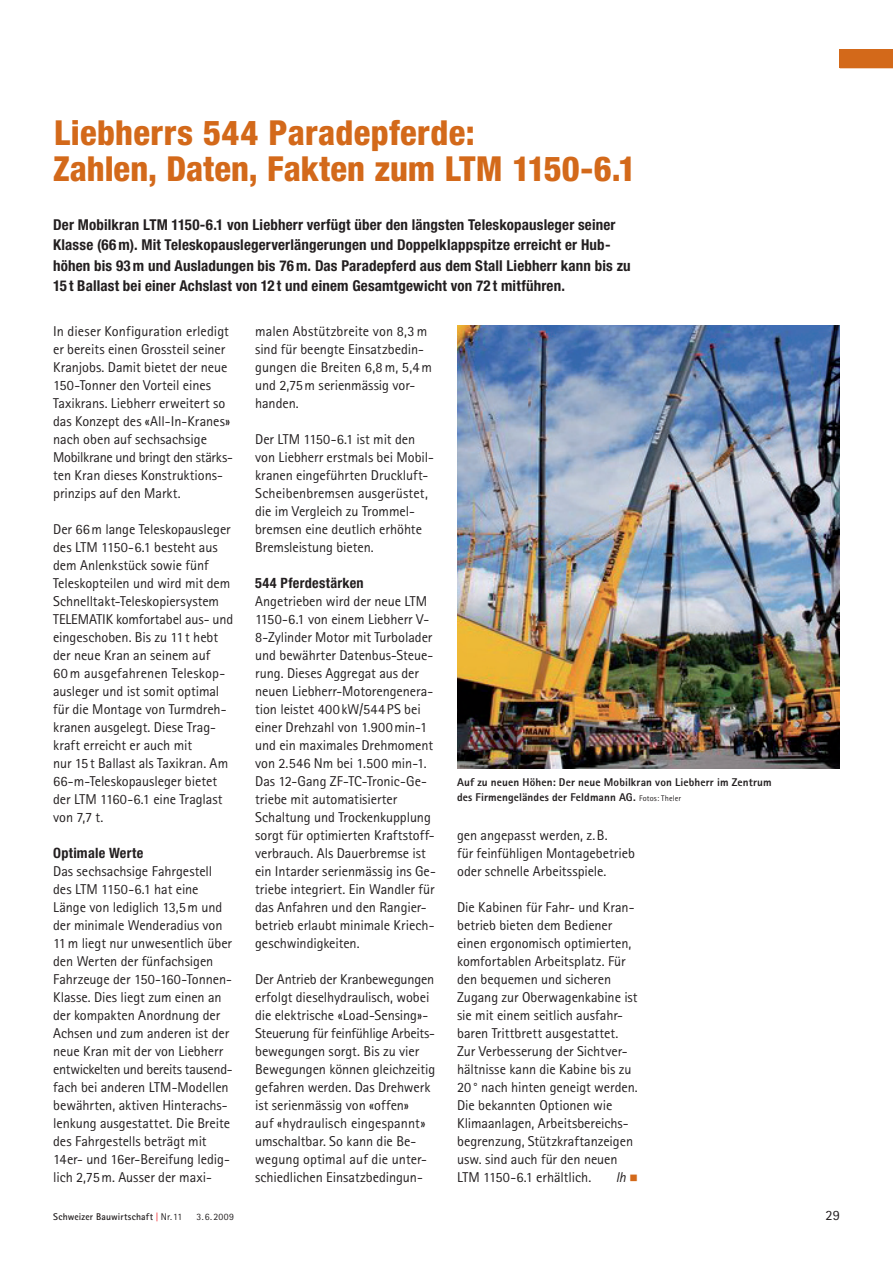
<style>
.page{position:relative;width:893px;height:1263px;background:#fff}
.page>*{position:absolute;margin:0;border:0;box-sizing:border-box;transform-origin:0 0}
.t1{font:800 condensed 34.5px/36px "Helvetica Neue LT Std";letter-spacing:.005em;color:#d3691a}
.t2{font:700 condensed 15px/20.2px "Helvetica Neue LT Std";letter-spacing:.01em;color:#231f20}
.t3{font:14.25px/18px "Rotis Sans Serif Std";letter-spacing:-.005em;color:#231f20}
.t4{font:700 condensed 14.25px "Helvetica Neue LT Std";letter-spacing:.02em;color:#231f20}
.t5{font:italic 14.25px "Rotis Sans Serif Std";color:#231f20}
.t6{font:800 11.25px/15px "Rotis Sans Serif Std";letter-spacing:.01em;color:#231f20}
.t7{font:700 9.75px "Rotis Sans Serif Std";letter-spacing:.015em;color:#231f20}
.t8{font:9.75px "Rotis Sans Serif Std";color:#231f20}
.s1{font-weight:400;font-size:8.25px}
.s2{color:#d3691a}
.s3{font-weight:400;color:#ee1d23}
.s4{font-weight:400}
</style>
<div class="page">
<div style="left:840px;top:49px;width:53px;height:18px;background:#d3691a"></div>
<hr style="left:840px;top:66px;width:53px;height:2px;background:#d3691a">
<img style="left:457px;top:326px;width:383px;height:442px">
<h1 class="t1" style="left:53px;top:114px;width:585px">Liebherrs 544 Paradepferde:<br>Zahlen, Daten, Fakten zum LTM 1150-6.1</h1>
<p class="t2" style="left:53px;top:214px;width:579px">Der Mobilkran LTM 1150-6.1 von Liebherr verfügt über den längsten Teleskopausleger seiner Klasse (66m). Mit Teleskopauslegerverlängerungen und Doppelklappspitze erreicht er Hub&shy;höhen bis 93m und Ausladungen bis 76m. Das Paradepferd aus dem Stall Liebherr kann bis zu 15 t Ballast bei einer Achslast von 12 t und einem Gesamtgewicht von 72 t mitführen.</p>
<p class="t3" style="left:53px;top:322px;width:180px">In dieser Konfiguration erledigt er bereits einen Grossteil seiner<br>Kranjobs. Damit bietet der neue<br>150-Tonner den Vorteil eines<br>Taxikrans. Liebherr erweitert so das Konzept des «All-In-Kranes» nach oben auf sechsachsige<br>Mobilkrane und bringt den stärks&shy;ten Kran dieses Konstruktions&shy;prinzips auf den Markt.</p>
<p class="t3" style="left:53px;top:520px;width:182px">Der 66m lange Teleskopausleger des LTM 1150-6.1 besteht aus dem Anlenkstück sowie fünf<br>Teleskopteilen und wird mit dem<br>Schnelltakt-Teleskopiersystem<br>TELEMATIK komfortabel aus- und eingeschoben. Bis zu 11t hebt der neue Kran an seinem auf<br>60m ausgefahrenen Teleskop&shy;ausleger und ist somit optimal für die Montage von Turmdreh&shy;kranen ausgelegt. Diese Trag&shy;kraft erreicht er auch mit<br>nur 15t Ballast als Taxikran. Am<br>66-m-Teleskopausleger bietet der LTM 1160-6.1 eine Traglast von 7,7 t.</p>
<p class="t4" style="left:53px;top:844px;width:92px">Optimale Werte</p>
<p class="t3" style="left:53px;top:862px;width:180px">Das sechsachsige Fahrgestell des LTM 1150-6.1 hat eine<br>Länge von lediglich 13,5m und der minimale Wenderadius von<br>11m liegt nur unwesentlich über den Werten der fünfachsigen<br>Fahrzeuge der 150-160-Tonnen-<br>Klasse. Dies liegt zum einen an der kompakten Anordnung der<br>Achsen und zum anderen ist der neue Kran mit der von Liebherr entwickelten und bereits tausend&shy;fach bei anderen LTM-Modellen bewährten, aktiven Hinterachs&shy;lenkung ausgestattet. Die Breite des Fahrgestells beträgt mit<br>14er- und 16er-Bereifung ledig&shy;lich 2,75m. Ausser der maxi-</p>
<p class="t3" style="left:255px;top:322px;width:178px">malen Abstützbreite von 8,3m sind für beengte Einsatzbedin&shy;gungen die Breiten 6,8m, 5,4m und 2,75m serienmässig vor&shy;handen.</p>
<p class="t3" style="left:255px;top:430px;width:180px">Der LTM 1150-6.1 ist mit den von Liebherr erstmals bei Mobil&shy;kranen eingeführten Druckluft-<br>Scheibenbremsen ausgerüstet, die im Vergleich zu Trommel&shy;bremsen eine deutlich erhöhte<br>Bremsleistung bieten.</p>
<p class="t4" style="left:255px;top:574px;width:110px">544 Pferdestärken</p>
<p class="t3" style="left:255px;top:592px;width:182px">Angetrieben wird der neue LTM<br>1150-6.1 von einem Liebherr V-<br>8-Zylinder Motor mit Turbolader und bewährter Datenbus-Steue&shy;rung. Dieses Aggregat aus der neuen Liebherr-Motorengenera&shy;tion leistet 400kW/544PS bei einer Drehzahl von 1.900min-1 und ein maximales Drehmoment von 2.546 Nm bei 1.500 min-1.<br>Das 12-Gang ZF-TC-Tronic-Ge&shy;triebe mit automatisierter<br>Schaltung und Trockenkupplung sorgt für optimierten Kraftstoff&shy;verbrauch. Als Dauerbremse ist ein Intarder serienmässig ins Ge&shy;triebe integriert. Ein Wandler für das Anfahren und den Rangier&shy;betrieb erlaubt minimale Kriech&shy;geschwindigkeiten.</p>
<p class="t3" style="left:255px;top:970px;width:182px">Der Antrieb der Kranbewegungen erfolgt dieselhydraulisch, wobei die elektrische «Load-Sensing»-<br>Steuerung für feinfühlige Arbeits&shy;bewegungen sorgt. Bis zu vier<br>Bewegungen können gleichzeitig gefahren werden. Das Drehwerk ist serienmässig von «offen»<br>auf «hydraulisch eingespannt» umschaltbar. So kann die Be&shy;wegung optimal auf die unter&shy;schiedlichen Einsatzbedingun-</p>
<p class="t6" style="left:457px;top:774px;width:316px">Auf zu neuen Höhen: Der neue Mobilkran von Liebherr im Zentrum des Firmengeländes der Feldmann AG. <span class="s1">Fotos: Theler</span></p>
<p class="t3" style="left:457px;top:826px;width:179px">gen angepasst werden, z.B.<br>für feinfühligen Montagebetrieb oder schnelle Arbeitsspiele.</p>
<p class="t3" style="left:457px;top:898px;width:182px">Die Kabinen für Fahr- und Kran&shy;betrieb bieten dem Bediener einen ergonomisch optimierten, komfortablen Arbeitsplatz. Für den bequemen und sicheren<br>Zugang zur Oberwagenkabine ist sie mit einem seitlich ausfahr&shy;baren Trittbrett ausgestattet.<br>Zur Verbesserung der Sichtver&shy;hältnisse kann die Kabine bis zu<br>20° nach hinten geneigt werden.<br>Die bekannten Optionen wie<br>Klimaanlagen, Arbeitsbereichs&shy;begrenzung, Stützkraftanzeigen usw. sind auch für den neuen<br>LTM 1150-6.1 erhältlich.</p>
<p class="t5" style="left:616px;top:1168px;width:24px">lh <span class="s2">■</span></p>
<p class="t7" style="left:53px;top:1211px;width:131px">Schweizer Bauwirtschaft <span class="s3">|</span> <span class="s4">Nr. 11</span></p>
<p class="t8" style="left:197px;top:1211px;width:39px">3.6.2009</p>
<p class="t3" style="left:825px;top:1206px;width:16px">29</p>
</div>
